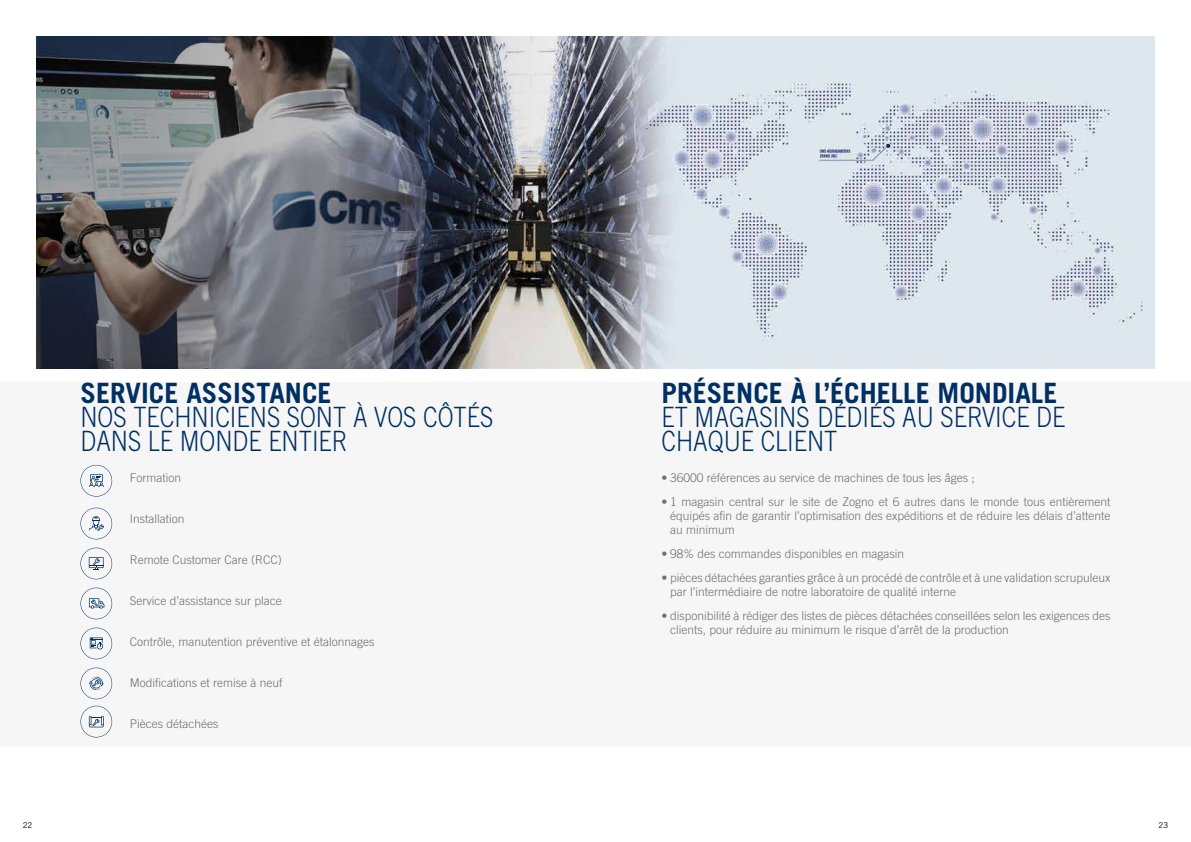
<style>
.page{position:relative;width:1191px;height:842px;background:#fff}
.page>*{position:absolute;margin:0;border:0;box-sizing:border-box;transform-origin:0 0}
.t1{font:300 28px/24px "Trade Gothic LT Std";color:#003063;scale:.85 1}
.t2{font:700 28px "Trade Gothic LT Std";color:#003063}
.t3{font:300 12px/14.2px "Trade Gothic LT Std";color:#706f6f}
.t4{font:8px "Trade Gothic LT Std";color:#000}
</style>
<div class="page">
<div style="left:0;top:382px;width:1191px;height:364px;background:#f6f6f6"></div>
<img style="left:36px;top:36px;width:1119px;height:333px">
<img style="left:36px;top:36px;width:758px;height:332px">
<svg style="left:80px;top:465px;width:32px;height:32px"></svg>
<svg style="left:80px;top:628px;width:32px;height:31px"></svg>
<svg style="left:80px;top:706px;width:32px;height:31px"></svg>
<svg style="left:80px;top:508px;width:32px;height:31px"></svg>
<svg style="left:80px;top:588px;width:32px;height:31px"></svg>
<svg style="left:80px;top:668px;width:32px;height:31px"></svg>
<svg style="left:80px;top:548px;width:32px;height:31px"></svg>
<h1 class="t2" style="left:80px;top:375px;width:253px">SERVICE ASSISTANCE</h1>
<h1 class="t1" style="left:80px;top:404px;width:487px">NOS TECHNICIENS SONT À VOS CÔTÉS<br>DANS LE MONDE ENTIER</h1>
<p class="t3" style="left:130px;top:470px;width:53px">Formation</p>
<p class="t3" style="left:130px;top:511px;width:56px">Installation</p>
<p class="t3" style="left:130px;top:552px;width:153px">Remote Customer Care (RCC)</p>
<p class="t3" style="left:130px;top:593px;width:153px">Service d’assistance sur place</p>
<p class="t3" style="left:130px;top:634px;width:246px">Contrôle, manutention préventive et étalonnages</p>
<p class="t3" style="left:130px;top:675px;width:154px">Modifications et remise à neuf</p>
<p class="t3" style="left:130px;top:716px;width:90px">Pièces détachées</p>
<h1 class="t2" style="left:661px;top:375px;width:397px">PRÉSENCE À L’ÉCHELLE MONDIALE</h1>
<h1 class="t1" style="left:661px;top:404px;width:476px">ET MAGASINS DÉDIÉS AU SERVICE DE<br>CHAQUE CLIENT</h1>
<p class="t3" style="left:661px;top:470px;width:315px">• 36000 références au service de machines de tous les âges ;</p>
<p class="t3" style="left:670px;top:494px;width:442px;text-align:justify;text-indent:-9px">• 1 magasin central sur le site de Zogno et 6 autres dans le monde tous entièrement équipés afin de garantir l’optimisation des expéditions et de réduire les délais d’attente au minimum</p>
<p class="t3" style="left:661px;top:547px;width:244px">• 98% des commandes disponibles en magasin</p>
<p class="t3" style="left:670px;top:571px;width:442px;text-indent:-9px">• pièces détachées garanties grâce à un procédé de contrôle et à une validation scrupuleux par l’intermédiaire de notre laboratoire de qualité interne</p>
<p class="t3" style="left:670px;top:609px;width:442px;text-indent:-9px">• disponibilité à rédiger des listes de pièces détachées conseillées selon les exigences des clients, pour réduire au minimum le risque d’arrêt de la production</p>
<p class="t4" style="left:23px;top:820px;width:11px">22</p>
<p class="t4" style="left:1158px;top:820px;width:11px">23</p>
</div>
